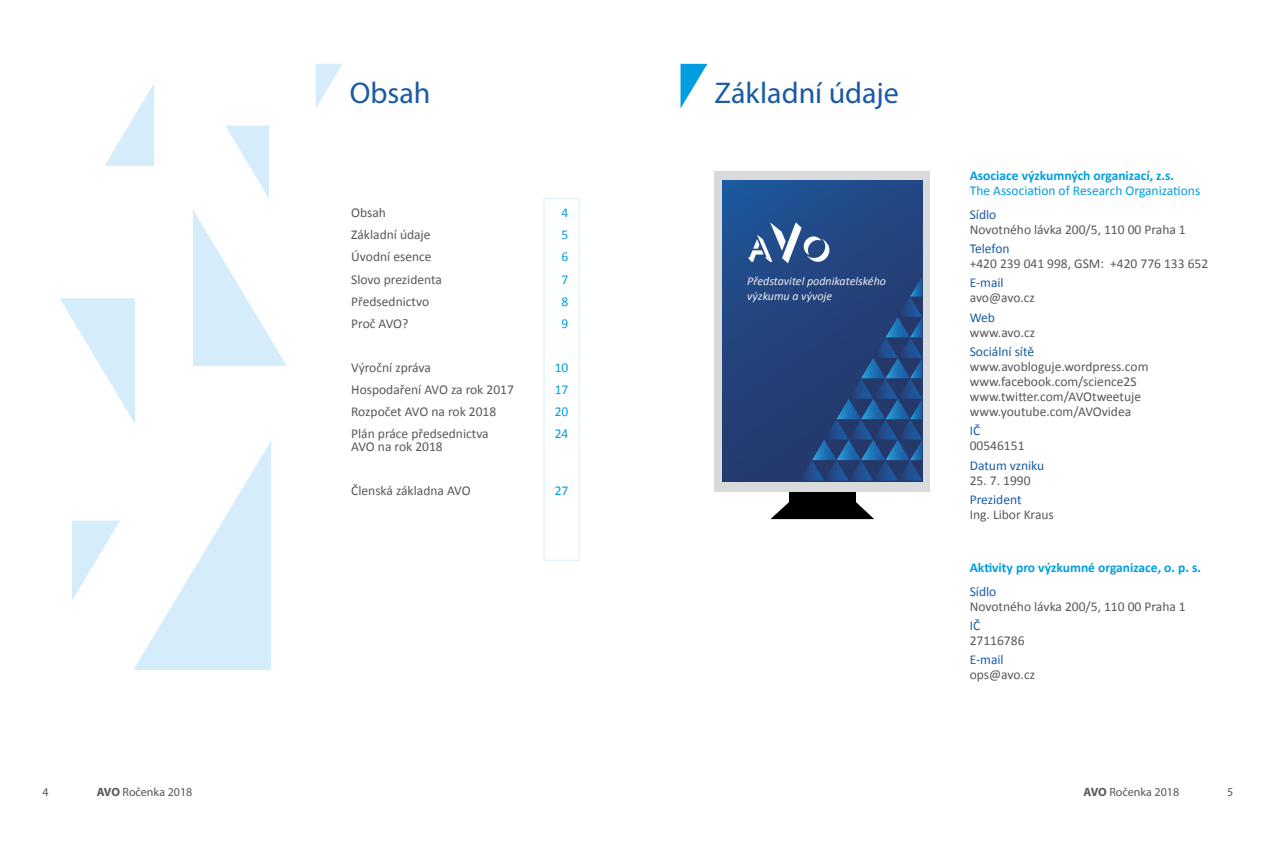
<style>
.page{position:relative;width:1276px;height:851px;background:#fff}
.page>*{position:absolute;margin:0;border:0;box-sizing:border-box;transform-origin:0 0}
.t1{font:30px "Myriad Pro";color:#195ba3}
.t2{font:13.5px/22px "Calibri";color:#58585a}
.t3{font:700 13.5px "Calibri";color:#009ee0}
.t4{font:13.5px "Calibri";color:#195ba3}
.t5{font:13.5px/22px "Calibri";color:#009ee0;text-align:justify}
.t6{font:italic 12px/15px "Calibri";color:#eceded}
.t7{font:12px "Myriad Pro";color:#58585a}
.s1{font-weight:700}
</style>
<div class="page">
<div style="left:544px;top:198px;width:35px;height:362px;border:1px solid #d5edfa"></div>
<svg style="left:316px;top:64px;width:26px;height:44px"></svg>
<svg style="left:72px;top:520px;width:48px;height:80px"></svg>
<svg style="left:225px;top:125px;width:44px;height:73px"></svg>
<svg style="left:193px;top:210px;width:94px;height:156px"></svg>
<svg style="left:60px;top:298px;width:75px;height:126px"></svg>
<svg style="left:133px;top:441px;width:138px;height:229px"></svg>
<svg style="left:104px;top:84px;width:50px;height:82px"></svg>
<div style="left:789px;top:490px;width:66px;height:14px;background:#000"></div>
<svg style="left:770px;top:502px;width:104px;height:17px"></svg>
<div style="left:714px;top:171px;width:216px;height:321px;background:#d9dadb"></div>
<svg style="left:680px;top:64px;width:27px;height:44px"></svg>
<svg style="left:722px;top:180px;width:200px;height:301px;background:#224580"></svg>
<svg style="left:748px;top:222px;width:81px;height:41px;background:#5c7aa8"></svg>
<svg style="left:799px;top:276px;width:123px;height:204px;background:#22457e"></svg>
<h1 class="t1" style="left:350px;top:75px;width:82px">Obsah</h1>
<p class="t2" style="left:351px;top:201px;width:92px">Obsah<br>Základní údaje<br>Úvodní esence<br>Slovo prezidenta<br>Předsednictvo<br>Proč AVO?</p>
<p class="t2" style="left:351px;top:355px;width:164px">Výroční zpráva<br>Hospodaření AVO za rok 2017<br>Rozpočet AVO na rok 2018<br>Plán práce předsednictva</p>
<p class="t2" style="left:351px;top:435px;width:93px">AVO na rok 2018</p>
<p class="t2" style="left:351px;top:479px;width:121px">Členská základna AVO</p>
<p class="t5" style="left:561px;top:201px;width:8px">4<br>5<br>6<br>7<br>8<br>9</p>
<p class="t5" style="left:555px;top:355px;width:15px">10<br>17<br>20<br>24</p>
<p class="t5" style="left:555px;top:479px;width:15px">27</p>
<h1 class="t1" style="left:714px;top:75px;width:186px">Základní údaje</h1>
<p class="t6" style="left:747px;top:272px;width:140px">Představitel podnikatelského výzkumu a vývoje</p>
<p class="t3" style="left:969px;top:166px;width:206px">Asociace výzkumných organizací, z.s.</p>
<p class="t5" style="left:969px;top:179px;width:232px">The Association of Research Organizations</p>
<p class="t4" style="left:969px;top:205px;width:28px">Sídlo</p>
<p class="t2" style="left:969px;top:218px;width:217px">Novotného lávka 200/5, 110 00 Praha 1</p>
<p class="t4" style="left:969px;top:239px;width:41px">Telefon</p>
<p class="t2" style="left:969px;top:252px;width:240px">+420 239 041 998, GSM: +420 776 133 652</p>
<p class="t4" style="left:969px;top:273px;width:35px">E-mail</p>
<p class="t2" style="left:969px;top:286px;width:67px">avo@avo.cz</p>
<p class="t4" style="left:969px;top:308px;width:27px">Web</p>
<p class="t2" style="left:969px;top:321px;width:67px">www.avo.cz</p>
<p class="t4" style="left:969px;top:342px;width:66px">Sociální sítě</p>
<p class="t2" style="left:969px;top:358px;width:180px;line-height:15px">www.avobloguje.wordpress.com www.facebook.com/science2S www.twitter.com/AVOtweetuje www.youtube.com/AVOvidea</p>
<p class="t4" style="left:969px;top:421px;width:12px">IČ</p>
<p class="t2" style="left:969px;top:434px;width:56px">00546151</p>
<p class="t4" style="left:969px;top:455px;width:76px">Datum vzniku</p>
<p class="t2" style="left:969px;top:468px;width:62px">25. 7. 1990</p>
<p class="t4" style="left:969px;top:490px;width:53px">Prezident</p>
<p class="t2" style="left:969px;top:503px;width:86px">Ing. Libor Kraus</p>
<p class="t3" style="left:969px;top:558px;width:233px">Aktivity pro výzkumné organizace, o. p. s.</p>
<p class="t4" style="left:969px;top:581px;width:28px">Sídlo</p>
<p class="t2" style="left:969px;top:594px;width:217px">Novotného lávka 200/5, 110 00 Praha 1</p>
<p class="t4" style="left:969px;top:616px;width:12px">IČ</p>
<p class="t2" style="left:969px;top:629px;width:56px">27116786</p>
<p class="t4" style="left:969px;top:650px;width:35px">E-mail</p>
<p class="t2" style="left:969px;top:663px;width:67px">ops@avo.cz</p>
<p class="t7" style="left:43px;top:784px;width:8px">4</p>
<p class="t7" style="left:97px;top:784px;width:97px"><span class="s1">AVO</span> Ročenka 2018</p>
<p class="t7" style="left:1083px;top:784px;width:97px"><span class="s1">AVO</span> Ročenka 2018</p>
<p class="t7" style="left:1227px;top:784px;width:8px">5</p>
</div>
